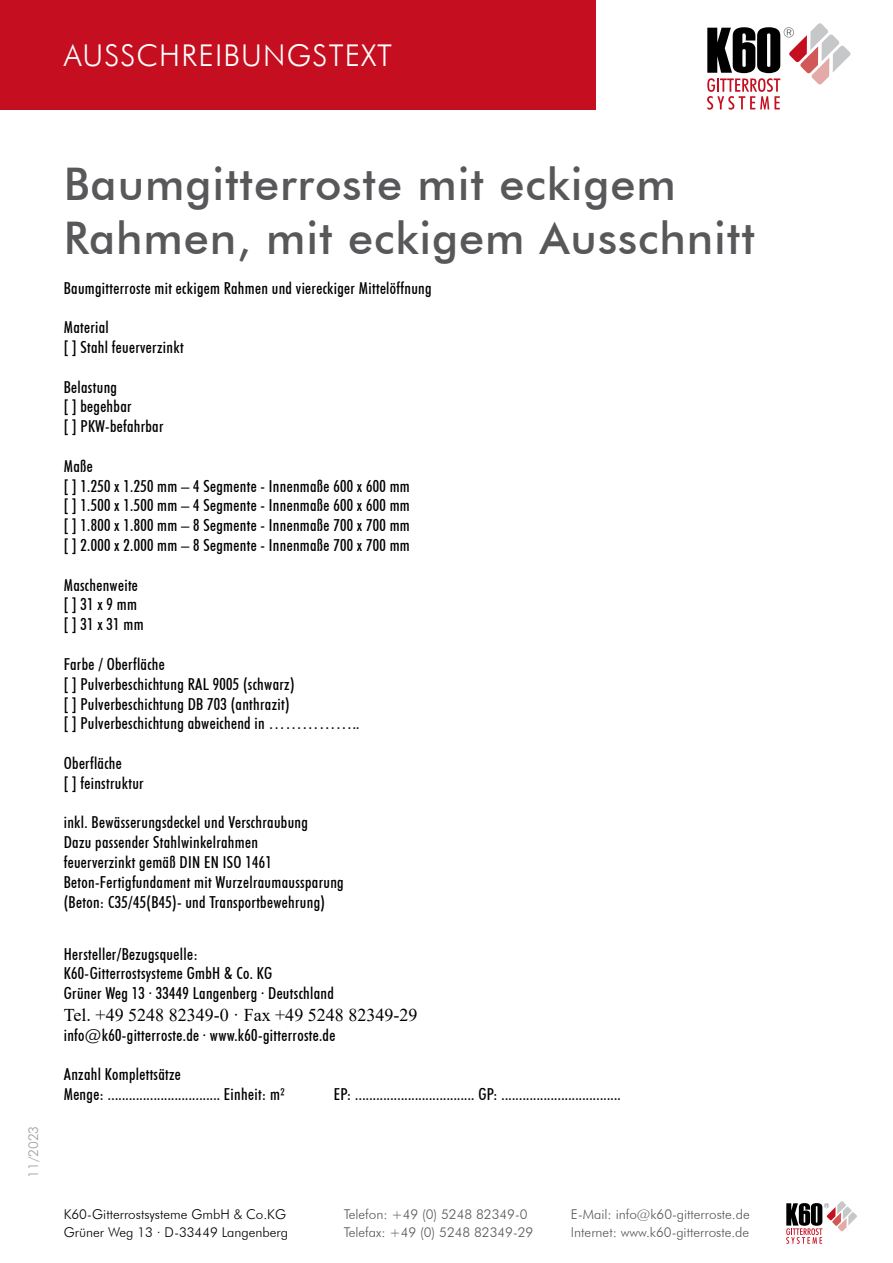
<style>
.page{position:relative;width:893px;height:1263px;background:#fff}
.page>*{position:absolute;margin:0;border:0;box-sizing:border-box;transform-origin:0 0}
.t1{font:500 45px/54px "Futura BT";letter-spacing:.02em;color:#58585a}
.t2{font:300 30px "Futura BT";letter-spacing:.04em;color:#fff}
.t3{font:18px "Times New Roman";color:#000}
.t4{font:500 condensed 16.5px "Futura BT";letter-spacing:.02em;color:#000}
.t5{font:300 13.5px/18px "Futura BT";color:#58585a}
.t6{font:300 13.5px/18px "Futura BT";color:#000}
.t7{font:300 13.5px "Futura BT";color:#9c9e9f}
</style>
<div class="page">
<div style="left:0;top:0;width:595px;height:110px;background:#c50e1f"></div>
<svg style="left:707px;top:23px;width:144px;height:87px"></svg>
<svg style="left:786px;top:1201px;width:71px;height:43px"></svg>
<h2 class="t2" style="left:64px;top:37px;width:330px">AUSSCHREIBUNGSTEXT</h2>
<p class="t7" style="left:25px;top:1178px;width:54px;rotate:-90deg">11/2023</p>
<p class="t1" style="left:64px;top:157px;width:693px">Baumgitterroste mit eckigem<br>Rahmen, mit eckigem Ausschnitt</p>
<p class="t4" style="left:64px;top:278px;width:369px">Baumgitterroste mit eckigem Rahmen und viereckiger Mittelöffnung</p>
<p class="t4" style="left:64px;top:317px;width:47px">Material</p>
<p class="t4" style="left:64px;top:337px;width:121px">[ ] Stahl feuerverzinkt</p>
<p class="t4" style="left:64px;top:377px;width:55px">Belastung</p>
<p class="t4" style="left:64px;top:397px;width:69px">[ ] begehbar</p>
<p class="t4" style="left:64px;top:416px;width:101px">[ ] PKW-befahrbar</p>
<p class="t4" style="left:64px;top:456px;width:30px">Maße</p>
<p class="t4" style="left:64px;top:476px;width:348px">[ ] 1.250 x 1.250 mm – 4 Segmente - Innenmaße 600 x 600 mm</p>
<p class="t4" style="left:64px;top:496px;width:348px">[ ] 1.500 x 1.500 mm – 4 Segmente - Innenmaße 600 x 600 mm</p>
<p class="t4" style="left:64px;top:515px;width:348px">[ ] 1.800 x 1.800 mm – 8 Segmente - Innenmaße 700 x 700 mm</p>
<p class="t4" style="left:64px;top:535px;width:348px">[ ] 2.000 x 2.000 mm – 8 Segmente - Innenmaße 700 x 700 mm</p>
<p class="t4" style="left:64px;top:575px;width:76px">Maschenweite</p>
<p class="t4" style="left:64px;top:595px;width:75px">[ ] 31 x 9 mm</p>
<p class="t4" style="left:64px;top:614px;width:81px">[ ] 31 x 31 mm</p>
<p class="t4" style="left:64px;top:654px;width:103px">Farbe / Oberfläche</p>
<p class="t4" style="left:64px;top:674px;width:232px">[ ] Pulverbeschichtung RAL 9005 (schwarz)</p>
<p class="t4" style="left:64px;top:694px;width:227px">[ ] Pulverbeschichtung DB 703 (anthrazit)</p>
<p class="t4" style="left:64px;top:713px;width:297px">[ ] Pulverbeschichtung abweichend in ……………..</p>
<p class="t4" style="left:64px;top:753px;width:60px">Oberfläche</p>
<p class="t4" style="left:64px;top:773px;width:81px">[ ] feinstruktur</p>
<p class="t4" style="left:64px;top:812px;width:246px">inkl. Bewässerungsdeckel und Verschraubung</p>
<p class="t4" style="left:64px;top:832px;width:196px">Dazu passender Stahlwinkelrahmen</p>
<p class="t4" style="left:64px;top:852px;width:210px">feuerverzinkt gemäß DIN EN ISO 1461</p>
<p class="t4" style="left:64px;top:872px;width:281px">Beton-Fertigfundament mit Wurzelraumaussparung</p>
<p class="t4" style="left:64px;top:892px;width:263px">(Beton: C35/45(B45)- und Transportbewehrung)</p>
<p class="t4" style="left:64px;top:944px;width:136px">Hersteller/Bezugsquelle:</p>
<p class="t4" style="left:64px;top:963px;width:210px">K60-Gitterrostsysteme GmbH &amp; Co. KG</p>
<p class="t4" style="left:64px;top:983px;width:272px">Grüner Weg 13 · 33449 Langenberg · Deutschland</p>
<p class="t3" style="left:64px;top:1002px;width:355px">Tel. +49 5248 82349-0 · Fax +49 5248 82349-29</p>
<p class="t4" style="left:64px;top:1025px;width:273px">info@k60-gitterroste.de · www.k60-gitterroste.de</p>
<p class="t4" style="left:64px;top:1064px;width:119px">Anzahl Komplettsätze</p>
<p class="t4" style="left:64px;top:1084px;width:222px">Menge: ................................ Einheit: m²</p>
<p class="t4" style="left:334px;top:1084px;width:288px">EP: .................................. GP: ..................................</p>
<p class="t6" style="left:64px;top:1205px;width:226px">K60-Gitterrostsysteme GmbH &amp; Co.KG<br>Grüner Weg 13 · D-33449 Langenberg</p>
<p class="t5" style="left:344px;top:1205px;width:191px">Telefon: +49 (0) 5248 82349-0<br>Telefax: +49 (0) 5248 82349-29</p>
<p class="t5" style="left:571px;top:1205px;width:180px">E-Mail: info@k60-gitterroste.de<br>Internet: www.k60-gitterroste.de</p>
</div>
